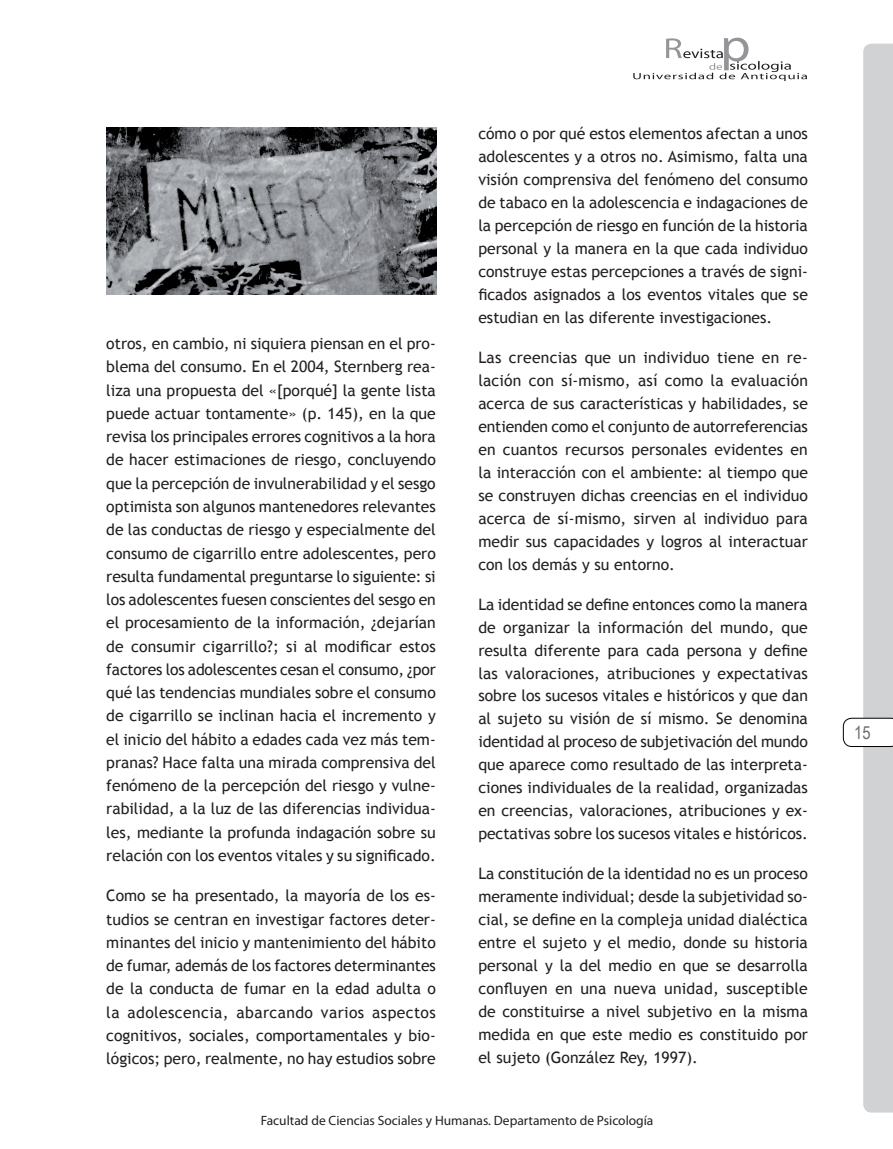
<style>
.page{position:relative;width:893px;height:1149px;background:#fff}
.page>*{position:absolute;margin:0;border:0;box-sizing:border-box;transform-origin:0 0}
.t1{font:18px "Arial Narrow";color:#6c6d70}
.t2{font:15.75px/23px "Trebuchet MS";color:#231f20;text-align:justify}
.t3{font:13.5px "Myriad Pro";color:#231f20}
</style>
<div class="page">
<svg style="left:843px;top:44px;width:50px;height:1068px"></svg>
<svg style="left:633px;top:38px;width:174px;height:43px"></svg>
<img style="left:107px;top:128px;width:329px;height:166px">
<p class="t2" style="left:106px;top:332px;width:331px">otros, en cambio, ni siquiera piensan en el pro&shy;blema del consumo. En el 2004, Sternberg rea&shy;liza una propuesta del «[porqué] la gente lista puede actuar tontamente» (p. 145), en la que revisa los principales errores cognitivos a la hora de hacer estimaciones de riesgo, concluyendo que la percepción de invulnerabilidad y el sesgo optimista son algunos mantenedores relevantes de las conductas de riesgo y especialmente del consumo de cigarrillo entre adolescentes, pero resulta fundamental preguntarse lo siguiente: si los adolescentes fuesen conscientes del sesgo en el procesamiento de la información, ¿dejarían de consumir cigarrillo?; si al modificar estos factores los adolescentes cesan el consumo, ¿por qué las tendencias mundiales sobre el consumo de cigarrillo se inclinan hacia el incremento y el inicio del hábito a edades cada vez más tem&shy;pranas? Hace falta una mirada comprensiva del fenómeno de la percepción del riesgo y vulne&shy;rabilidad, a la luz de las diferencias individua&shy;les, mediante la profunda indagación sobre su relación con los eventos vitales y su significado.</p>
<p class="t2" style="left:106px;top:884px;width:331px">Como se ha presentado, la mayoría de los es&shy;tudios se centran en investigar factores deter&shy;minantes del inicio y mantenimiento del hábito de fumar, además de los factores determinantes de la conducta de fumar en la edad adulta o la adolescencia, abarcando varios aspectos cognitivos, sociales, comportamentales y bio&shy;lógicos; pero, realmente, no hay estudios sobre</p>
<p class="t2" style="left:478px;top:122px;width:331px">cómo o por qué estos elementos afectan a unos adolescentes y a otros no. Asimismo, falta una visión comprensiva del fenómeno del consumo de tabaco en la adolescencia e indagaciones de la percepción de riesgo en función de la historia personal y la manera en la que cada individuo construye estas percepciones a través de signi&shy;ficados asignados a los eventos vitales que se estudian en las diferente investigaciones.</p>
<p class="t2" style="left:478px;top:346px;width:331px">Las creencias que un individuo tiene en re&shy;lación con sí-mismo, así como la evaluación acerca de sus características y habilidades, se entienden como el conjunto de autorreferencias en cuantos recursos personales evidentes en la interacción con el ambiente: al tiempo que se construyen dichas creencias en el individuo acerca de sí-mismo, sirven al individuo para medir sus capacidades y logros al interactuar con los demás y su entorno.</p>
<p class="t2" style="left:478px;top:592px;width:331px">La identidad se define entonces como la manera de organizar la información del mundo, que resulta diferente para cada persona y define las valoraciones, atribuciones y expectativas sobre los sucesos vitales e históricos y que dan al sujeto su visión de sí mismo. Se denomina identidad al proceso de subjetivación del mundo que aparece como resultado de las interpreta&shy;ciones individuales de la realidad, organizadas en creencias, valoraciones, atribuciones y ex&shy;pectativas sobre los sucesos vitales e históricos.</p>
<p class="t2" style="left:478px;top:862px;width:331px">La constitución de la identidad no es un proceso meramente individual; desde la subjetividad so&shy;cial, se define en la compleja unidad dialéctica entre el sujeto y el medio, donde su historia personal y la del medio en que se desarrolla confluyen en una nueva unidad, susceptible de constituirse a nivel subjetivo en la misma medida en que este medio es constituido por el sujeto (González Rey, 1997).</p>
<p class="t3" style="left:261px;top:1111px;width:394px">Facultad de Ciencias Sociales y Humanas. Departamento de Psicología</p>
<p class="t1" style="left:854px;top:719px;width:18px">15</p>
</div>
